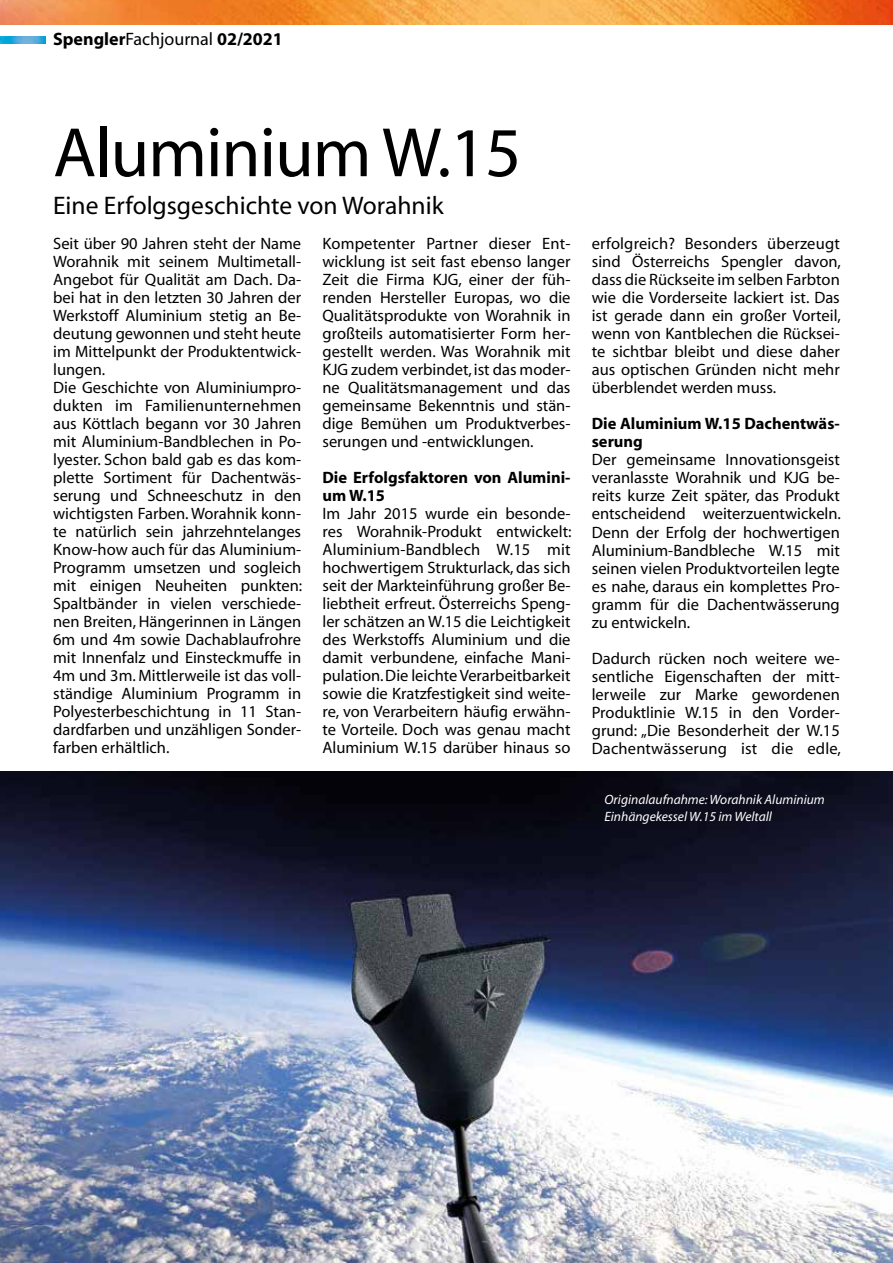
<style>
.page{position:relative;width:893px;height:1263px;background:#fff}
.page>*{position:absolute;margin:0;border:0;box-sizing:border-box;transform-origin:0 0}
.t1{font:70.5px "Myriad";letter-spacing:-.015em;color:#000}
.t2{font:25.5px "Myriad";color:#000}
.t3{font:700 18px "Myriad";color:#000}
.t4{font:16.5px/18px "Myriad";color:#000;text-align:justify}
.t5{font:700 16.5px/18px "Myriad";color:#000}
.t6{font:italic 13.5px/16.2px "Myriad";color:#fff}
.s1{font-weight:400}
</style>
<div class="page">
<img style="left:0;top:36px;width:45px;height:7px">
<img style="left:0;top:0;width:893px;height:25px">
<img style="left:0;top:771px;width:893px;height:492px">
<p class="t3" style="left:53px;top:30px;width:231px">Spengler<span class="s1">Fachjournal</span> 02/2021</p>
<h1 class="t1" style="left:53px;top:118px;width:470px">Aluminium W.15</h1>
<h2 class="t2" style="left:53px;top:193px;width:392px">Eine Erfolgsgeschichte von Worahnik</h2>
<p class="t4" style="left:53px;top:236px;width:251px;text-align:left">Seit über 90 Jahren steht der Name<br>Worahnik mit seinem Multimetall-<br>Angebot für Qualität am Dach. Da&shy;bei hat in den letzten 30 Jahren der<br>Werkstoff Aluminium stetig an Be&shy;deutung gewonnen und steht heute im Mittelpunkt der Produktentwick&shy;lungen.<br>Die Geschichte von Aluminiumpro&shy;dukten im Familienunternehmen aus Köttlach begann vor 30 Jahren mit Aluminium-Bandblechen in Po&shy;lyester. Schon bald gab es das kom&shy;plette Sortiment für Dachentwäs&shy;serung und Schneeschutz in den wichtigsten Farben. Worahnik konn&shy;te natürlich sein jahrzehntelanges<br>Know-how auch für das Aluminium-<br>Programm umsetzen und sogleich mit einigen Neuheiten punkten:<br>Spaltbänder in vielen verschiede&shy;nen Breiten, Hängerinnen in Längen<br>6m und 4m sowie Dachablaufrohre mit Innenfalz und Einsteckmuffe in<br>4m und 3m. Mittlerweile ist das voll&shy;ständige Aluminium Programm in<br>Polyesterbeschichtung in 11 Stan&shy;dardfarben und unzähligen Sonder&shy;farben erhältlich.</p>
<p class="t4" style="left:322px;top:236px;width:250px">Kompetenter Partner dieser Ent&shy;wicklung ist seit fast ebenso langer Zeit die Firma KJG, einer der füh&shy;renden Hersteller Europas, wo die Qualitätsprodukte von Worahnik in großteils automatisierter Form her&shy;gestellt werden. Was Worahnik mit KJG zudem verbindet, ist das moder&shy;ne Qualitätsmanagement und das gemeinsame Bekenntnis und stän&shy;dige Bemühen um Produktverbes&shy;serungen und -entwicklungen.</p>
<p class="t5" style="left:322px;top:469px;width:250px">Die Erfolgsfaktoren von Alumini&shy;um W.15</p>
<p class="t4" style="left:322px;top:506px;width:251px">Im Jahr 2015 wurde ein besonde&shy;res Worahnik-Produkt entwickelt:<br>Aluminium-Bandblech W.15 mit hochwertigem Strukturlack, das sich seit der Markteinführung großer Be&shy;liebtheit erfreut. Österreichs Speng&shy;ler schätzen an W.15 die Leichtigkeit des Werkstoffs Aluminium und die damit verbundene, einfache Mani&shy;pulation. Die leichte Verarbeitbarkeit sowie die Kratzfestigkeit sind weite&shy;re, von Verarbeitern häufig erwähn&shy;te Vorteile. Doch was genau macht Aluminium W.15 darüber hinaus so</p>
<p class="t4" style="left:592px;top:236px;width:251px">erfolgreich? Besonders überzeugt sind Österreichs Spengler davon, dass die Rückseite im selben Farbton wie die Vorderseite lackiert ist. Das ist gerade dann ein großer Vorteil, wenn von Kantblechen die Rücksei&shy;te sichtbar bleibt und diese daher aus optischen Gründen nicht mehr überblendet werden muss.</p>
<p class="t5" style="left:592px;top:415px;width:250px">Die Aluminium W.15 Dachentwäs&shy;serung</p>
<p class="t4" style="left:592px;top:452px;width:251px">Der gemeinsame Innovationsgeist veranlasste Worahnik und KJG be&shy;reits kurze Zeit später, das Produkt entscheidend weiterzuentwickeln.<br>Denn der Erfolg der hochwertigen Aluminium-Bandbleche W.15 mit seinen vielen Produktvorteilen legte es nahe, daraus ein komplettes Pro&shy;gramm für die Dachentwässerung zu entwickeln.</p>
<p class="t4" style="left:592px;top:650px;width:251px">Dadurch rücken noch weitere we&shy;sentliche Eigenschaften der mitt&shy;lerweile zur Marke gewordenen Produktlinie W.15 in den Vorder&shy;grund: „Die Besonderheit der W.15<br>Dachentwässerung ist die edle,</p>
<p class="t6" style="left:604px;top:792px;width:222px">Originalaufnahme: Worahnik Aluminium<br>Einhängekessel W.15 im Weltall</p>
</div>
